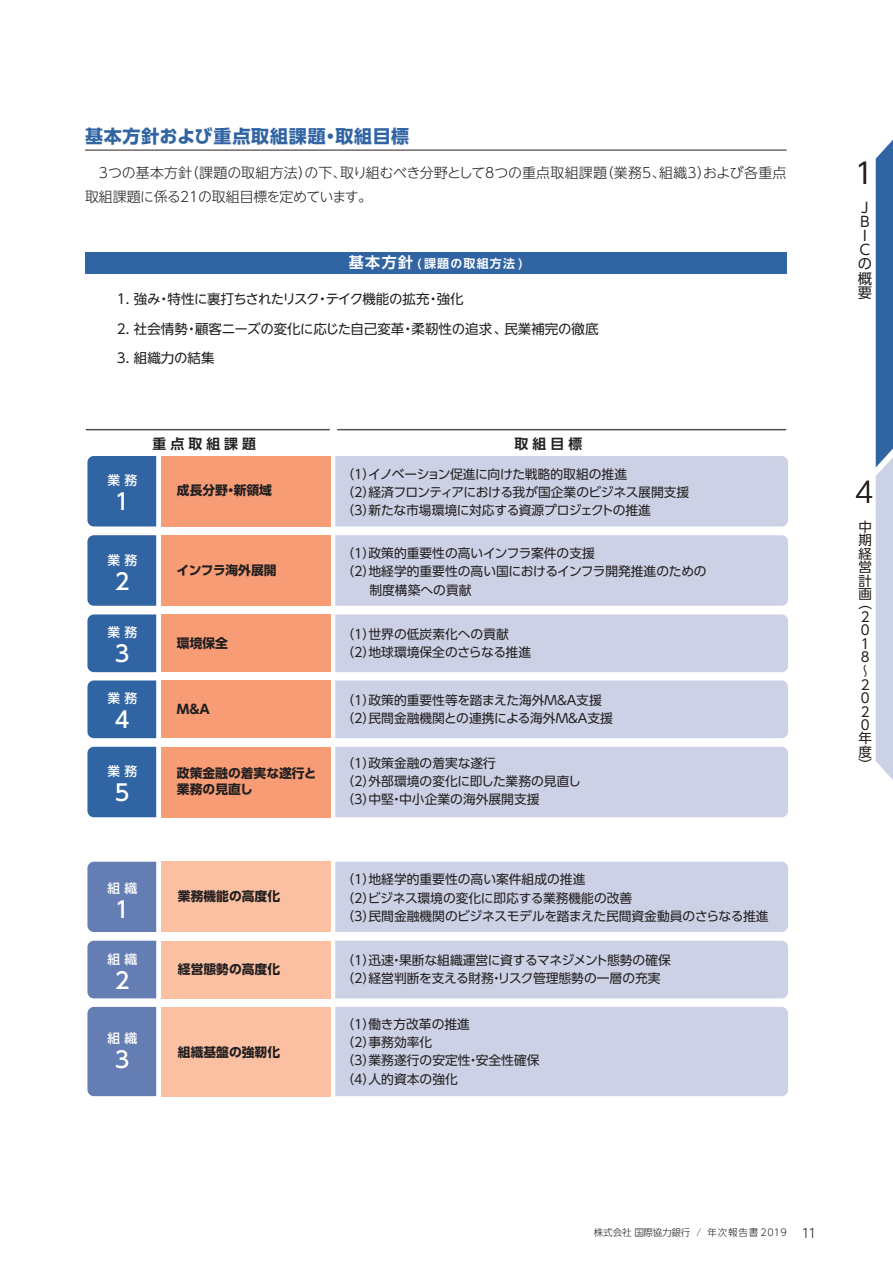
<style>
.page{position:relative;width:893px;height:1263px;background:#fff}
.page>*{position:absolute;margin:0;border:0;box-sizing:border-box;transform-origin:0 0}
.t1{font:28.5px "UD Shin Go Pro";color:#231f20}
.t2{font:300 28.5px "UD Shin Go Pro";color:#231f20}
.t3{font:500 22.35px "UD Shin Go Pro";color:#fff}
.t4{font:700 18px "UD Shin Go Pr 6";letter-spacing:.045em;color:#3164a3}
.t5{font:14.25px/14.2px "UD Shin Go Pro";color:#231f20}
.BODY{font:300 13.95px/24px "UD Shin Go NT Pr 6 N";color:#231f20}
.t6{font:700 13.8px "UD Shin Go Pro De";letter-spacing:.3em;color:#231f20}
._1章_小見出し{font:13.5px "UD Shin Go NT Pr 6 N";letter-spacing:-.015em;color:#231f20}
._1章_小見出し-2{font:13.5px "UD Shin Go NT Pr 6 N";letter-spacing:-.04em;color:#231f20}
.t7{font:13.5px/13.5px "UD Shin Go Pro";color:#231f20;text-align:justify}
.t8{font:12.75px/18.1px "UD Shin Go Pro";color:#231f20}
.t9{font:12.75px/18.1px "UD Shin Go Pro";letter-spacing:-.02em;color:#231f20}
.t10{font:700 12.75px/15.9px "UD Shin Go Pro";color:#231f20}
.t11{font:500 12.75px "UD Shin Go Pro";color:#fff}
.t12{font:700 12.75px "UD Shin Go Pro";letter-spacing:-.02em;color:#231f20}
._1章_図_8_5pt__R{font:700 12px "UD Shin Go NT Pr 6 N De";letter-spacing:.1em;color:#fff}
.t13{font:300 9.6px "UD Shin Go Pro";letter-spacing:-.015em;color:#231f20}
.s1{font-size:15px}
.s2{color:#57585a}
.s3{font-size:12.75px}
</style>
<div class="page">
<div style="left:85px;top:252px;width:702px;height:21px;background:#3164a3"></div>
<div style="left:87px;top:456px;width:69px;height:70px;background:#3164a3"></div>
<div style="left:87px;top:535px;width:69px;height:71px;background:#3164a3"></div>
<div style="left:87px;top:614px;width:69px;height:58px;background:#3164a3"></div>
<div style="left:87px;top:680px;width:69px;height:58px;background:#3164a3"></div>
<div style="left:87px;top:747px;width:69px;height:70px;background:#3164a3"></div>
<div style="left:335px;top:456px;width:453px;height:70px;background:#ccd1e5"></div>
<div style="left:335px;top:535px;width:453px;height:71px;background:#ccd1e5"></div>
<div style="left:335px;top:614px;width:453px;height:58px;background:#ccd1e5"></div>
<div style="left:161px;top:941px;width:169px;height:57px;background:#fbc0a2"></div>
<div style="left:335px;top:941px;width:453px;height:57px;background:#ccd1e5"></div>
<div style="left:87px;top:941px;width:69px;height:57px;background:#647db3"></div>
<div style="left:335px;top:680px;width:453px;height:58px;background:#ccd1e5"></div>
<div style="left:335px;top:747px;width:453px;height:70px;background:#ccd1e5"></div>
<div style="left:335px;top:862px;width:453px;height:70px;background:#ccd1e5"></div>
<div style="left:87px;top:862px;width:69px;height:70px;background:#647db3"></div>
<div style="left:161px;top:862px;width:169px;height:70px;background:#fbc0a2"></div>
<div style="left:161px;top:1007px;width:169px;height:89px;background:#fbc0a2"></div>
<div style="left:335px;top:1007px;width:453px;height:89px;background:#ccd1e5"></div>
<div style="left:87px;top:1007px;width:69px;height:89px;background:#647db3"></div>
<div style="left:161px;top:456px;width:169px;height:70px;background:#f79c75"></div>
<div style="left:161px;top:535px;width:169px;height:71px;background:#f79c75"></div>
<div style="left:161px;top:614px;width:169px;height:58px;background:#f79c75"></div>
<div style="left:161px;top:680px;width:169px;height:58px;background:#f79c75"></div>
<div style="left:161px;top:747px;width:169px;height:70px;background:#f79c75"></div>
<hr style="left:86px;top:429px;width:244px;height:1px;background:#55504e">
<hr style="left:337px;top:429px;width:449px;height:1px;background:#55504e">
<hr style="left:85px;top:150px;width:702px;height:1px;background:#231f20">
<svg style="left:876px;top:140px;width:17px;height:640px;background:#839ec6"></svg>
<p class="t4" style="left:85px;top:122px;width:326px">基本方針および重点取組課題・取組目標</p>
<p class="BODY" style="left:85px;top:160px;width:703px;text-indent:14px">3つの基本方針（課題の取組方法）の下、取り組むべき分野として8つの重点取組課題（業務5、組織3）および各重点取組課題に係る21の取組目標を定めています。</p>
<p class="_1章_図_8_5pt__R" style="left:349px;top:254px;width:175px"><span class="s1">基本方針</span> (課題の取組方法)</p>
<p class="_1章_小見出し-2" style="left:117px;top:288px;width:348px">1. 強み・特性に裏打ちされたリスク・テイク機能の拡充・強化</p>
<p class="_1章_小見出し" style="left:117px;top:318px;width:483px">2. 社会情勢・顧客ニーズの変化に応じた自己変革・柔靭性の追求、民業補完の徹底</p>
<p class="_1章_小見出し" style="left:117px;top:347px;width:99px">3. 組織力の結集</p>
<p class="t11" style="left:107px;top:469px;width:31px">業 務</p>
<p class="t3" style="left:115px;top:483px;width:16px">1</p>
<p class="t6" style="left:152px;top:432px;width:105px">重点取組課題</p>
<p class="t10" style="left:177px;top:482px;width:97px">成長分野・新領域</p>
<p class="t11" style="left:107px;top:550px;width:31px">業 務</p>
<p class="t3" style="left:115px;top:563px;width:16px">2</p>
<p class="t11" style="left:107px;top:622px;width:31px">業 務</p>
<p class="t3" style="left:115px;top:636px;width:16px">3</p>
<p class="t11" style="left:107px;top:687px;width:31px">業 務</p>
<p class="t3" style="left:115px;top:701px;width:16px">4</p>
<p class="t11" style="left:107px;top:761px;width:31px">業 務</p>
<p class="t3" style="left:115px;top:774px;width:16px">5</p>
<p class="t12" style="left:177px;top:560px;width:101px">インフラ海外展開</p>
<p class="t10" style="left:177px;top:635px;width:53px">環境保全</p>
<p class="t10" style="left:177px;top:701px;width:34px">M&amp;A</p>
<p class="t10" style="left:177px;top:765px;width:141px">政策金融の着実な遂行と業務の見直し</p>
<p class="t11" style="left:107px;top:878px;width:31px">組 織</p>
<p class="t3" style="left:115px;top:891px;width:16px">1</p>
<p class="t11" style="left:107px;top:948px;width:31px">組 織</p>
<p class="t3" style="left:115px;top:962px;width:16px">2</p>
<p class="t11" style="left:107px;top:1028px;width:31px">組 織</p>
<p class="t3" style="left:115px;top:1042px;width:16px">3</p>
<p class="t10" style="left:178px;top:888px;width:104px">業務機能の高度化</p>
<p class="t10" style="left:178px;top:961px;width:104px">経営態勢の高度化</p>
<p class="t10" style="left:178px;top:1044px;width:104px">組織基盤の強靭化</p>
<p class="t6" style="left:515px;top:432px;width:69px">取組目標</p>
<p class="t9" style="left:341px;top:464px;width:349px">（1）イノベーション促進に向けた戦略的取組の推進<br>（2）経済フロンティアにおける我が国企業のビジネス展開支援（3）新たな市場環境に対応する資源プロジェクトの推進</p>
<p class="t8" style="left:341px;top:544px;width:255px">（1）政策的重要性の高いインフラ案件の支援</p>
<p class="t8" style="left:341px;top:562px;width:367px">（2）地経学的重要性の高い国におけるインフラ開発推進のための</p>
<p class="t8" style="left:369px;top:580px;width:104px">制度構築への貢献</p>
<p class="t8" style="left:341px;top:624px;width:191px">（1）世界の低炭素化への貢献（2）地球環境保全のさらなる推進</p>
<p class="t8" style="left:341px;top:690px;width:273px">（1）政策的重要性等を踏まえた海外M&amp;A支援（2）民間金融機関との連携による海外M&amp;A支援</p>
<p class="t8" style="left:341px;top:754px;width:241px">（1）政策金融の着実な遂行<br>（2）外部環境の変化に即した業務の見直し（3）中堅・中小企業の海外展開支援</p>
<p class="t8" style="left:341px;top:870px;width:429px">（1）地経学的重要性の高い案件組成の推進<br>（2）ビジネス環境の変化に即応する業務機能の改善<br>（3）民間金融機関のビジネスモデルを踏まえた民間資金動員のさらなる推進</p>
<p class="t8" style="left:341px;top:951px;width:331px">（1）迅速・果断な組織運営に資するマネジメント態勢の確保（2）経営判断を支える財務・リスク管理態勢の一層の充実</p>
<p class="t8" style="left:341px;top:1015px;width:200px">（1）働き方改革の推進<br>（2）事務効率化<br>（3）業務遂行の安定性・安全性確保（4）人的資本の強化</p>
<h1 class="t1" style="left:855px;top:150px;width:20px">1</h1>
<p class="t5" style="left:858px;top:200px;width:15px">Ｊ<br>Ｂ<br>Ｉ<br>Ｃの概要</p>
<p class="t2" style="left:855px;top:470px;width:20px">4</p>
<p class="t7" style="left:858px;top:519px;width:15px">中期経営計画</p>
<p class="t7" style="left:858px;top:596px;width:15px;text-align:left">（<br>２<br>０<br>１<br>８〜<br>２<br>０<br>２<br>０年度）</p>
<p class="t13" style="left:594px;top:1225px;width:224px">株式会社 国際協力銀行 <span class="s2">/</span> 年次報告書 2019 <span class="s3">11</span></p>
</div>
